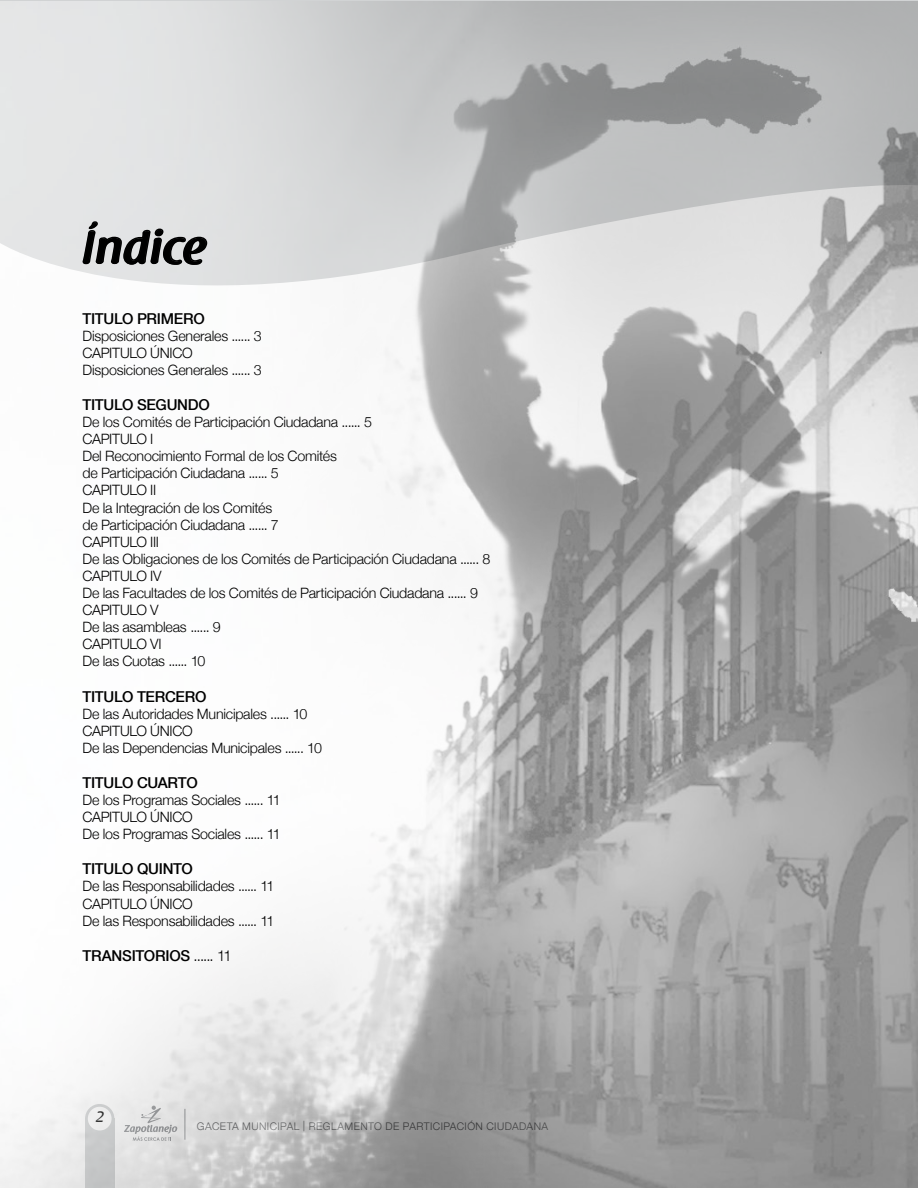
<style>
.page{position:relative;width:918px;height:1188px;background:#fff}
.page>*{position:absolute;margin:0;border:0;box-sizing:border-box;transform-origin:0 0}
.t1{font:600 46.5px "Raspoutine";letter-spacing:.035em;color:#000}
.t2{font:500 15px "Helvetica Neue";letter-spacing:-.02em;color:#000}
.t3{font:15px "Raspoutine Classic";color:#000}
.t4{font:300 14.25px/17.1px "Helvetica Neue";letter-spacing:-.015em;color:#000}
.t5{font:300 10.5px "Helvetica Neue";letter-spacing:.04em;color:#58595b}
.s1{font-weight:300}
</style>
<div class="page">
<img style="left:0;top:2px;width:918px;height:1186px">
<svg style="left:82px;top:221px;width:126px;height:59px;background:#c2c3c4"></svg>
<h1 class="t1" style="left:82px;top:221px;width:125px">Índice</h1>
<p class="t2" style="left:82px;top:309px;width:124px">TITULO PRIMERO</p>
<p class="t4" style="left:82px;top:327px;width:181px">Disposiciones Generales ...... 3<br>CAPITULO ÚNICO<br>Disposiciones Generales ...... 3</p>
<p class="t2" style="left:82px;top:396px;width:129px">TITULO SEGUNDO</p>
<p class="t4" style="left:82px;top:413px;width:409px">De los Comités de Participación Ciudadana ...... 5<br>CAPITULO I<br>Del Reconocimiento Formal de los Comités<br>de Participación Ciudadana ...... 5<br>CAPITULO II<br>De la Integración de los Comités<br>de Participación Ciudadana ...... 7<br>CAPITULO III<br>De las Obligaciones de los Comités de Participación Ciudadana ...... 8<br>CAPITULO IV<br>De las Facultades de los Comités de Participación Ciudadana ...... 9<br>CAPITULO V<br>De las asambleas ...... 9<br>CAPITULO VI<br>De las Cuotas ...... 10</p>
<p class="t2" style="left:82px;top:687px;width:126px">TITULO TERCERO</p>
<p class="t4" style="left:82px;top:705px;width:241px">De las Autoridades Municipales ...... 10<br>CAPITULO ÚNICO<br>De las Dependencias Municipales ...... 10</p>
<p class="t2" style="left:82px;top:774px;width:117px">TITULO CUARTO</p>
<p class="t4" style="left:82px;top:791px;width:200px">De los Programas Sociales ...... 11<br>CAPITULO ÚNICO<br>De los Programas Sociales ...... 11</p>
<p class="t2" style="left:82px;top:860px;width:112px">TITULO QUINTO</p>
<p class="t4" style="left:82px;top:878px;width:194px">De las Responsabilidades ...... 11<br>CAPITULO ÚNICO<br>De las Responsabilidades ...... 11</p>
<p class="t2" style="left:82px;top:946px;width:151px">TRANSITORIOS <span class="s1">...... 11</span></p>
<p class="t3" style="left:95px;top:1108px;width:10px">2</p>
<p class="t5" style="left:197px;top:1120px;width:353px">GACETA MUNICIPAL | REGLAMENTO DE PARTICIPACIÓN CIUDADANA</p>
</div>
